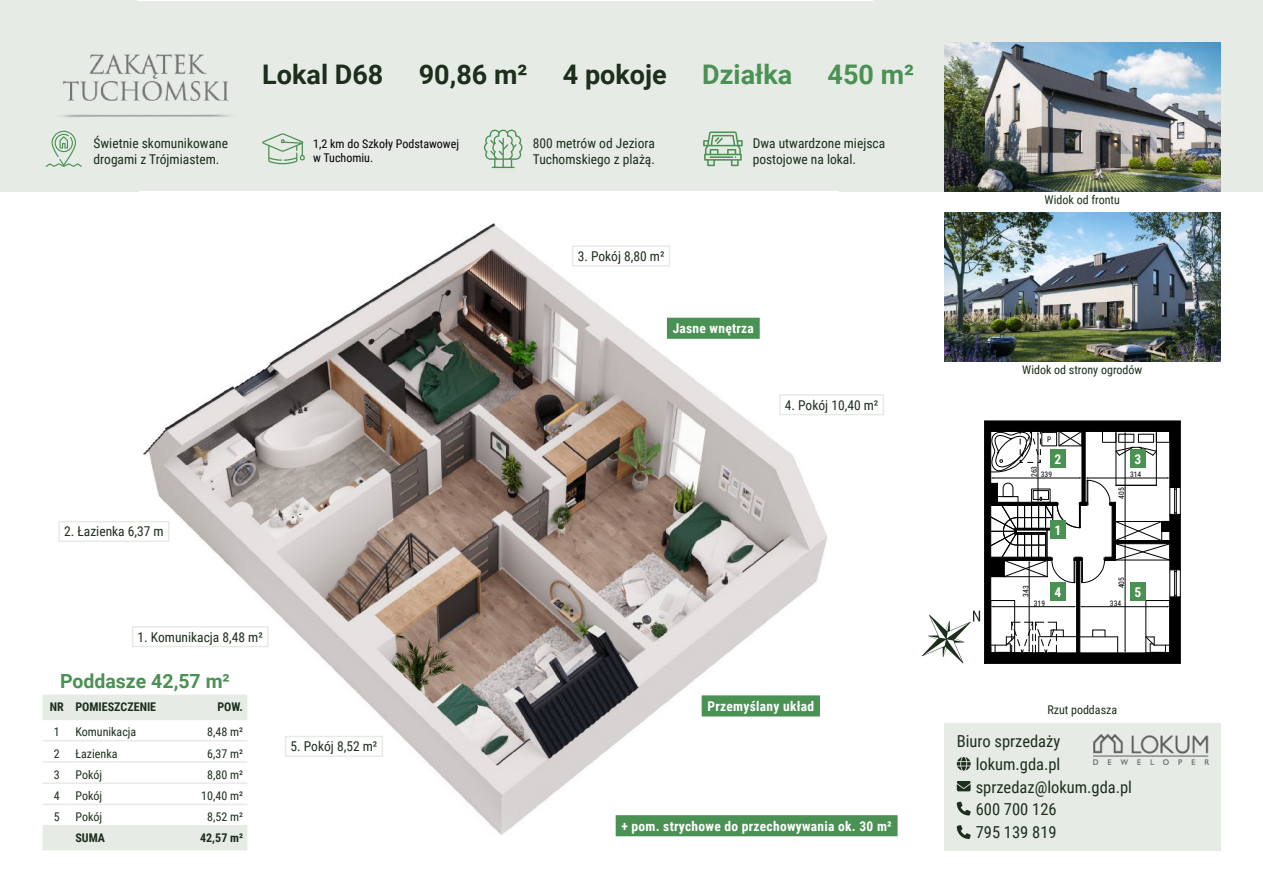
<style>
.page{position:relative;width:1263px;height:893px;background:#fff}
.page>*{position:absolute;margin:0;border:0;box-sizing:border-box;transform-origin:0 0}
.t1{font:700 27px "Roboto";color:#1d2e1d}
.t2{font:700 27px "Roboto";color:#4a9154}
.t3{font:700 19.5px "Roboto";color:#4a9154}
.t4{font:16.5px/22.6px "Roboto Condensed";color:#1d2e1d}
.t5{font:13.5px/16.2px "Roboto Condensed";color:#1d2e1d}
.t6{font:700 13.5px "Roboto Condensed";letter-spacing:.02em;color:#fff}
.t7{font:12px "Roboto Condensed";color:#1d2e1d}
.t8{font:12px/14.4px "Roboto Condensed";color:#000}
.t9{font:700 12px "Roboto Condensed";color:#1d2e1d}
.t10{font:7.65px "Roboto Condensed";color:#000}
</style>
<div class="page">
<div style="left:0;top:0;width:1263px;height:191px;background:#e6ebe6"></div>
<img style="left:944px;top:213px;width:276px;height:148px">
<img style="left:944px;top:43px;width:276px;height:148px">
<svg style="left:46px;top:131px;width:36px;height:36px"></svg>
<svg style="left:703px;top:131px;width:40px;height:35px"></svg>
<svg style="left:484px;top:129px;width:38px;height:39px"></svg>
<svg style="left:262px;top:133px;width:43px;height:32px"></svg>
<img style="left:137px;top:0;width:736px;height:1px">
<img style="left:142px;top:223px;width:697px;height:614px">
<svg style="left:984px;top:421px;width:196px;height:242px"></svg>
<div style="left:986px;top:560px;width:18px;height:17px;background:#000"></div>
<hr style="left:1082px;top:606px;width:86px;height:1px;background:#000">
<hr style="left:993px;top:606px;width:81px;height:1px;background:#000">
<hr style="left:1125px;top:546px;width:1px;height:105px;background:#000">
<hr style="left:1029px;top:563px;width:1px;height:88px;background:#000">
<svg style="left:990px;top:622px;width:67px;height:32px"></svg>
<svg style="left:990px;top:430px;width:191px;height:167px"></svg>
<div style="left:944px;top:723px;width:276px;height:127px;background:#e6ebe6"></div>
<svg style="left:957px;top:757px;width:14px;height:14px"></svg>
<svg style="left:957px;top:781px;width:14px;height:10px"></svg>
<svg style="left:957px;top:802px;width:14px;height:13px"></svg>
<svg style="left:957px;top:825px;width:14px;height:14px"></svg>
<img style="left:1093px;top:735px;width:116px;height:29px">
<svg style="left:922px;top:611px;width:58px;height:52px"></svg>
<div style="left:1050px;top:521px;width:15px;height:18px;background:#4a9154"></div>
<div style="left:1050px;top:450px;width:15px;height:18px;background:#4a9154"></div>
<div style="left:1130px;top:450px;width:16px;height:18px;background:#4a9154"></div>
<div style="left:1050px;top:583px;width:15px;height:18px;background:#4a9154"></div>
<div style="left:1130px;top:583px;width:16px;height:18px;background:#4a9154"></div>
<div style="left:668px;top:318px;width:91px;height:20px;background:#4a9154"></div>
<div style="left:667px;top:318px;width:93px;height:21px;border:2px solid #4a9154"></div>
<div style="left:702px;top:696px;width:117px;height:20px;background:#4a9154"></div>
<div style="left:702px;top:695px;width:118px;height:21px;border:2px solid #4a9154"></div>
<div style="left:133px;top:627px;width:135px;height:19px;background:#fff"></div>
<div style="left:132px;top:626px;width:137px;height:21px;border:2px solid #e6ebe6"></div>
<div style="left:59px;top:522px;width:110px;height:19px;background:#fff"></div>
<div style="left:58px;top:521px;width:111px;height:21px;border:2px solid #e6ebe6"></div>
<div style="left:573px;top:246px;width:96px;height:20px;background:#fff"></div>
<div style="left:572px;top:245px;width:98px;height:21px;border:2px solid #e6ebe6"></div>
<div style="left:780px;top:395px;width:103px;height:20px;background:#fff"></div>
<div style="left:779px;top:394px;width:105px;height:21px;border:2px solid #e6ebe6"></div>
<div style="left:286px;top:736px;width:96px;height:20px;background:#fff"></div>
<div style="left:285px;top:736px;width:98px;height:21px;border:2px solid #e6ebe6"></div>
<div style="left:616px;top:816px;width:281px;height:19px;background:#4a9154"></div>
<div style="left:616px;top:815px;width:281px;height:21px;border:2px solid #4a9154"></div>
<svg style="left:43px;top:695px;width:204px;height:155px"></svg>
<hr style="left:71px;top:804px;width:114px;height:1px;background:#e6ebe6">
<hr style="left:185px;top:804px;width:62px;height:1px;background:#e6ebe6">
<img style="left:62px;top:54px;width:167px;height:63px">
<p class="t1" style="left:262px;top:55px;width:123px">Lokal D68</p>
<p class="t1" style="left:419px;top:55px;width:110px">90,86 m²</p>
<p class="t1" style="left:563px;top:55px;width:105px">4 pokoje</p>
<p class="t2" style="left:702px;top:55px;width:92px">Działka</p>
<p class="t2" style="left:828px;top:55px;width:88px">450 m²</p>
<p class="t5" style="left:94px;top:134px;width:136px">Świetnie skomunikowane drogami z Trójmiastem.</p>
<p class="t8" style="left:313px;top:136px;width:147px">1,2 km do Szkoły Podstawowej w Tuchomiu.</p>
<p class="t5" style="left:533px;top:134px;width:123px">800 metrów od Jeziora<br>Tuchomskiego z plażą.</p>
<p class="t5" style="left:753px;top:134px;width:134px">Dwa utwardzone miejsca postojowe na lokal.</p>
<p class="t5" style="left:64px;top:523px;width:101px">2. Łazienka 6,37 m</p>
<p class="t5" style="left:138px;top:628px;width:127px">1. Komunikacja 8,48 m²</p>
<h2 class="t3" style="left:60px;top:667px;width:171px">Poddasze 42,57 m²</h2>
<p class="t9" style="left:50px;top:699px;width:108px">NR POMIESZCZENIE</p>
<p class="t9" style="left:217px;top:699px;width:27px">POW.</p>
<p class="t7" style="left:54px;top:724px;width:7px">1</p>
<p class="t7" style="left:75px;top:724px;width:62px">Komunikacja</p>
<p class="t7" style="left:207px;top:724px;width:37px">8,48 m²</p>
<p class="t7" style="left:54px;top:745px;width:7px">2</p>
<p class="t7" style="left:75px;top:745px;width:44px">Łazienka</p>
<p class="t7" style="left:207px;top:745px;width:37px">6,37 m²</p>
<p class="t7" style="left:54px;top:766px;width:7px">3</p>
<p class="t7" style="left:75px;top:766px;width:28px">Pokój</p>
<p class="t7" style="left:207px;top:766px;width:37px">8,80 m²</p>
<p class="t7" style="left:54px;top:787px;width:7px">4</p>
<p class="t7" style="left:75px;top:787px;width:28px">Pokój</p>
<p class="t7" style="left:201px;top:787px;width:43px">10,40 m²</p>
<p class="t7" style="left:54px;top:809px;width:7px">5</p>
<p class="t7" style="left:75px;top:809px;width:28px">Pokój</p>
<p class="t7" style="left:207px;top:809px;width:37px">8,52 m²</p>
<p class="t9" style="left:75px;top:829px;width:31px">SUMA</p>
<p class="t9" style="left:200px;top:829px;width:44px">42,57 m²</p>
<p class="t5" style="left:291px;top:738px;width:88px">5. Pokój 8,52 m²</p>
<p class="t5" style="left:578px;top:247px;width:88px">3. Pokój 8,80 m²</p>
<p class="t6" style="left:673px;top:319px;width:83px">Jasne wnętrza</p>
<p class="t5" style="left:785px;top:396px;width:95px">4. Pokój 10,40 m²</p>
<p class="t6" style="left:707px;top:696px;width:108px">Przemyślany układ</p>
<p class="t6" style="left:621px;top:816px;width:272px">+ pom. strychowe do przechowywania ok. 30 m²</p>
<p class="t7" style="left:1044px;top:191px;width:77px">Widok od frontu</p>
<p class="t7" style="left:1022px;top:362px;width:122px">Widok od strony ogrodów</p>
<p class="t10" style="left:1047px;top:434px;width:6px">P</p>
<p class="t6" style="left:1054px;top:449px;width:8px">2</p>
<p class="t6" style="left:1134px;top:449px;width:8px">3</p>
<p class="t10" style="left:1029px;top:477px;width:13px;rotate:-90deg">263</p>
<p class="t10" style="left:1041px;top:469px;width:13px">339</p>
<p class="t10" style="left:1130px;top:469px;width:13px">314</p>
<p class="t10" style="left:1020px;top:597px;width:13px;rotate:-90deg">343</p>
<p class="t6" style="left:1054px;top:520px;width:8px">1</p>
<p class="t10" style="left:1116px;top:499px;width:13px;rotate:-90deg">405</p>
<p class="t10" style="left:1116px;top:588px;width:13px;rotate:-90deg">405</p>
<p class="t6" style="left:1054px;top:582px;width:8px">4</p>
<p class="t6" style="left:1134px;top:582px;width:8px">5</p>
<p class="t10" style="left:1034px;top:598px;width:13px">319</p>
<p class="t10" style="left:1110px;top:597px;width:13px">334</p>
<p class="t7" style="left:1047px;top:702px;width:71px">Rzut poddasza</p>
<p class="t4" style="left:976px;top:730px;width:158px;text-indent:-19px">Biuro sprzedaży lokum.gda.pl sprzedaz@lokum.gda.pl<br>600 700 126<br>795 139 819</p>
</div>
